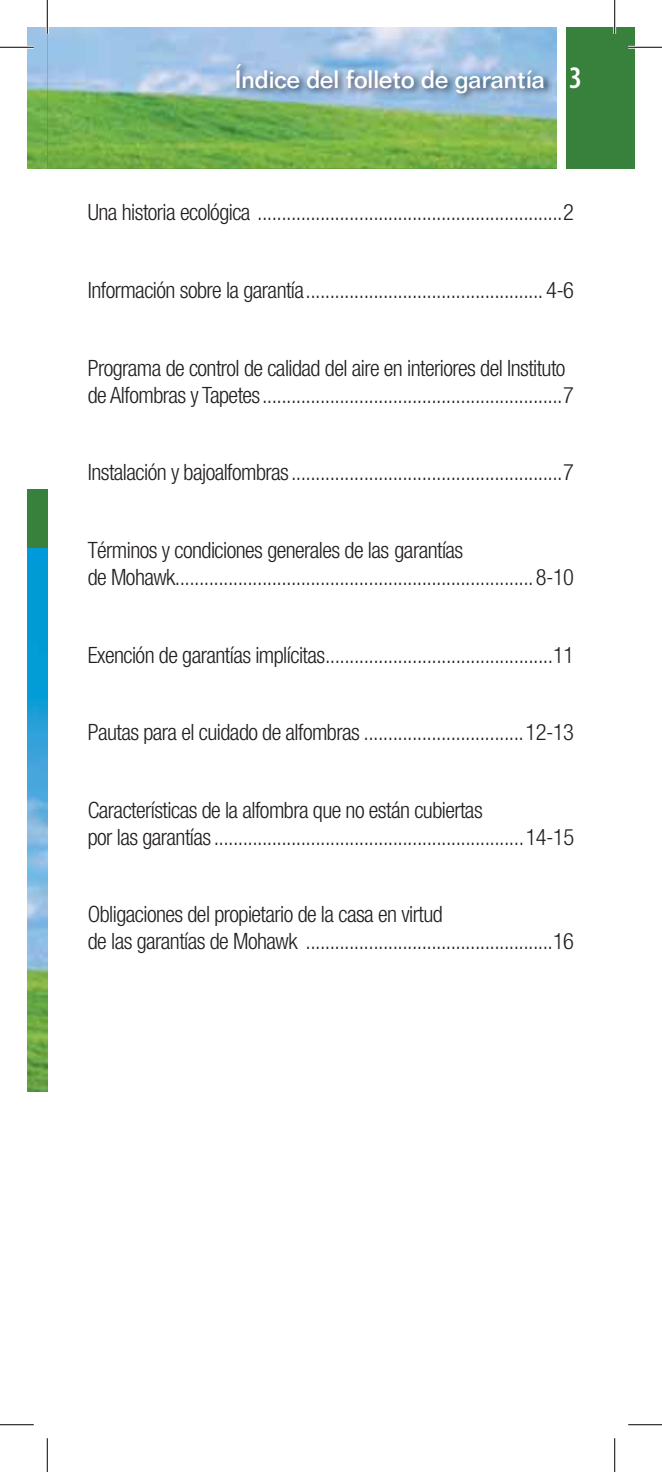
<style>
.page{position:relative;width:662px;height:1472px;background:#fff}
.page>*{position:absolute;margin:0;border:0;box-sizing:border-box;transform-origin:0 0}
.t1{font:600 condensed 31.5px "Myriad Pro";color:#fff}
.t2{font:500 24.75px "Folio BT";letter-spacing:-.025em;color:#fff}
.t3{font:300 condensed 22.5px/27px "Helvetica Neue LT";letter-spacing:-.025em;color:#231f20}
</style>
<div class="page">
<img style="left:27px;top:27px;width:20px;height:142px">
<svg style="left:47px;top:27px;width:510px;height:142px;background:#8ab98e"></svg>
<div style="left:566px;top:27px;width:68px;height:142px;background:#37813c"></div>
<img style="left:234px;top:62px;width:318px;height:38px">
<img style="left:27px;top:547px;width:20px;height:545px">
<div style="left:27px;top:489px;width:20px;height:58px;background:#37813c"></div>
<hr style="left:0;top:46px;width:34px;height:3px;background:#fff">
<hr style="left:628px;top:46px;width:34px;height:3px;background:#fff">
<hr style="left:46px;top:0;width:3px;height:34px;background:#fff">
<hr style="left:613px;top:0;width:3px;height:34px;background:#fff">
<hr style="left:0;top:47px;width:34px;height:1px;background:#010202">
<hr style="left:628px;top:47px;width:34px;height:1px;background:#010202">
<hr style="left:0;top:1424px;width:34px;height:1px;background:#010202">
<hr style="left:628px;top:1424px;width:34px;height:1px;background:#010202">
<hr style="left:47px;top:0;width:1px;height:34px;background:#010202">
<hr style="left:47px;top:1438px;width:1px;height:33px;background:#010202">
<hr style="left:614px;top:0;width:1px;height:34px;background:#010202">
<hr style="left:614px;top:1438px;width:1px;height:33px;background:#010202">
<p class="t2" style="left:234px;top:70px;width:312px">Índice del folleto de garantía</p>
<p class="t1" style="left:569px;top:59px;width:14px">3</p>
<p class="t3" style="left:88px;top:201px;width:487px">Una historia ecológica ...............................................................2</p>
<p class="t3" style="left:88px;top:279px;width:487px">Información sobre la garantía ................................................. 4-6</p>
<p class="t3" style="left:88px;top:357px;width:487px">Programa de control de calidad del aire en interiores del Instituto de Alfombras y Tapetes ..............................................................7</p>
<p class="t3" style="left:88px;top:461px;width:487px">Instalación y bajoalfombras ........................................................7</p>
<p class="t3" style="left:88px;top:539px;width:487px">Términos y condiciones generales de las garantías<br>de Mohawk..........................................................................8-10</p>
<p class="t3" style="left:88px;top:644px;width:487px">Exención de garantías implícitas ...............................................11</p>
<p class="t3" style="left:88px;top:721px;width:487px">Pautas para el cuidado de alfombras .................................12-13</p>
<p class="t3" style="left:88px;top:799px;width:487px">Características de la alfombra que no están cubiertas<br>por las garantías ................................................................14-15</p>
<p class="t3" style="left:88px;top:903px;width:487px">Obligaciones del propietario de la casa en virtud<br>de las garantías de Mohawk ...................................................16</p>
</div>
